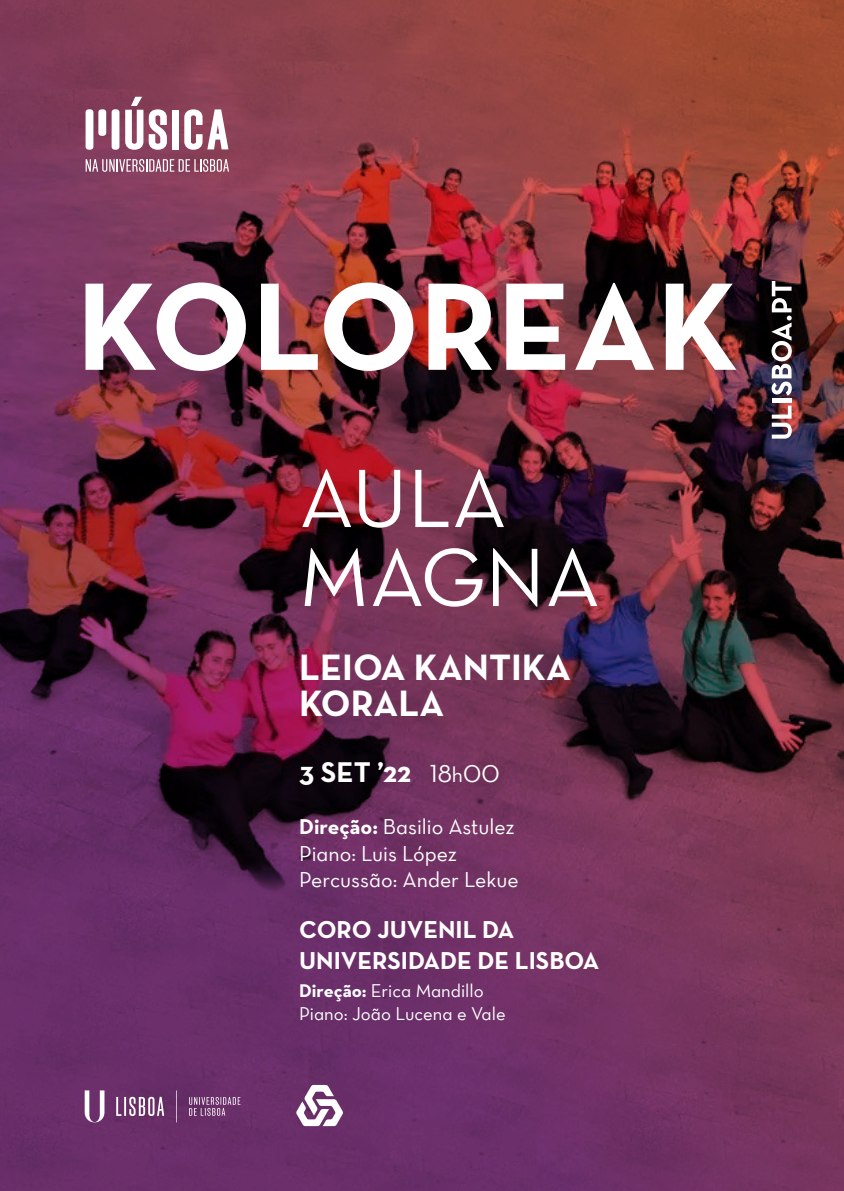
<style>
.page{position:relative;width:844px;height:1191px;background:#fff}
.page>*{position:absolute;margin:0;border:0;box-sizing:border-box;transform-origin:0 0}
.t1{font:700 126.7px "Neutra Text";color:#fff}
.t2{font:84px/78.9px "Neutra Text Book Alt";color:#fff}
.t3{font:700 37.27px/35.9px "Neutra Text";color:#fff}
.t4{font:700 29.05px "Neutra Text";color:#fff}
.t5{font:700 24.85px/31.2px "Neutra Text";color:#fff}
.t6{font:21.7px/26.1px "Neutra Text Book Alt";color:#fff}
.t7{font:18.72px/22.4px "Neutra Text Book Alt";color:#fff}
.s1{font-family:"Neutra Text Book Alt";font-weight:400;font-size:24.85px}
.s2{font-family:"Neutra Text Book Alt";font-weight:400;font-size:21.7px}
.s3{font-family:"Neutra Text";font-weight:700}
</style>
<div class="page">
<img style="left:0;top:0;width:843px;height:1191px">
<svg style="left:771px;top:405px;width:20px;height:33px"></svg>
<hr style="left:771px;top:398px;width:20px;height:4px;background:#fff">
<svg style="left:771px;top:281px;width:20px;height:115px"></svg>
<svg style="left:112px;top:109px;width:7px;height:41px"></svg>
<div style="left:98px;top:109px;width:8px;height:27px;background:#fff;border-radius:3px"></div>
<svg style="left:86px;top:109px;width:7px;height:41px"></svg>
<svg style="left:125px;top:97px;width:18px;height:53px"></svg>
<svg style="left:149px;top:109px;width:18px;height:41px"></svg>
<div style="left:172px;top:110px;width:7px;height:39px;background:#fff"></div>
<svg style="left:184px;top:109px;width:44px;height:41px"></svg>
<svg style="left:86px;top:159px;width:143px;height:13px;background:#b28597"></svg>
<svg style="left:85px;top:1090px;width:155px;height:32px;background:#825282"></svg>
<svg style="left:296px;top:1085px;width:47px;height:41px"></svg>
<h1 class="t1" style="left:76px;top:248px;width:664px">KOLOREAK</h1>
<h2 class="t2" style="left:299px;top:457px;width:302px">AULA<br>MAGNA</h2>
<h3 class="t3" style="left:299px;top:649px;width:273px">LEIOA KANTIKA<br>KORALA</h3>
<h3 class="t4" style="left:299px;top:754px;width:202px">3 SET ’22 <span class="s1">18</span><span class="s2">h</span><span class="s1">00</span></h3>
<p class="t6" style="left:299px;top:813px;width:221px"><span class="s3">Direção:</span> Basilio Astulez<br>Piano: Luis López<br>Percussão: Ander Lekue</p>
<p class="t5" style="left:299px;top:913px;width:302px">CORO JUVENIL DA<br>UNIVERSIDADE DE LISBOA</p>
<p class="t7" style="left:299px;top:979px;width:208px"><span class="s3">Direção:</span> Erica Mandillo<br>Piano: João Lucena e Vale</p>
</div>
